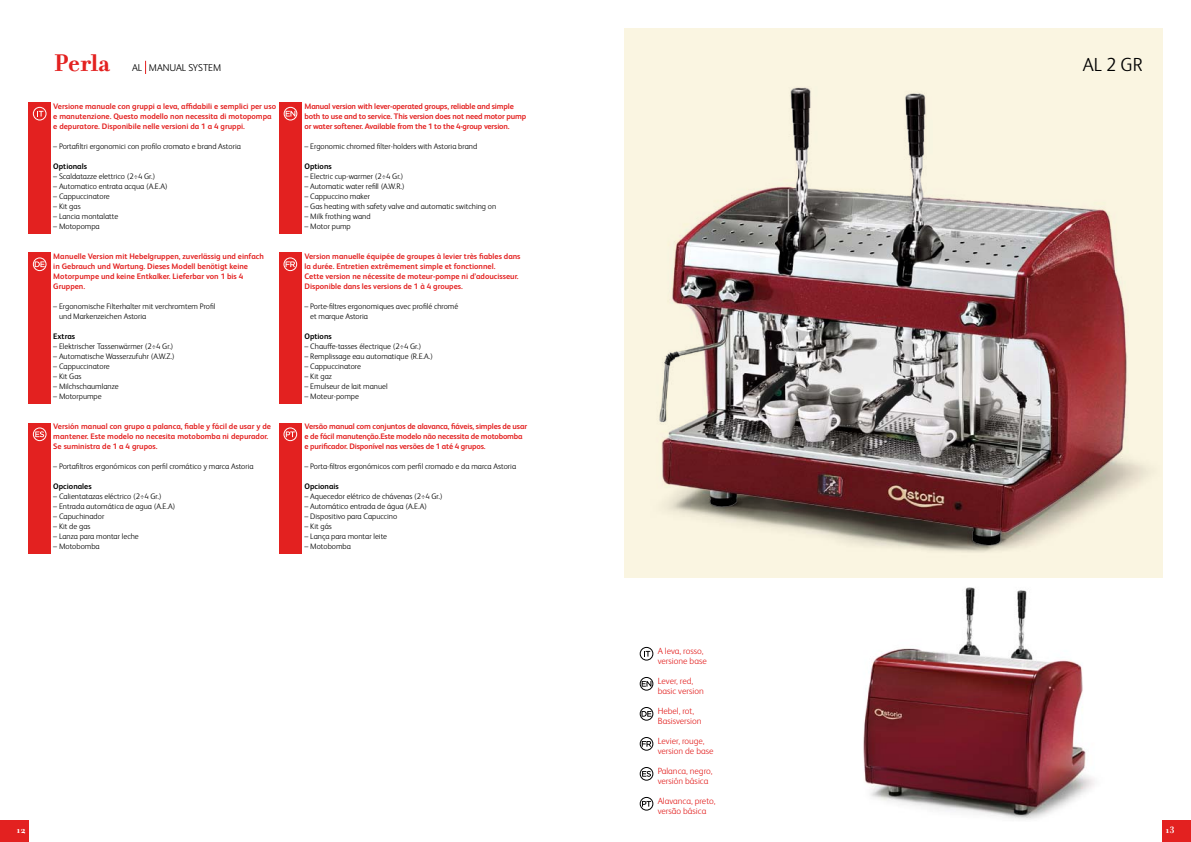
<style>
.page{position:relative;width:1191px;height:842px;background:#fff}
.page>*{position:absolute;margin:0;border:0;box-sizing:border-box;transform-origin:0 0}
.t1{font:700 26px "Filosofia";color:#e32120}
.t2{font:300 19px "FS Albert Pro";color:#000}
.t3{font:300 10px "FS Albert Pro";color:#000}
.t4{font:700 10px "Filosofia";color:#fff}
.t5{font:300 9px/10px "FS Albert Pro";color:#e32120}
.t6{font:300 8px/10px "FS Albert Pro";color:#000}
.t7{font:700 8px/10px "FS Albert Pro";color:#e32120}
.t8{font:700 8px/10px "FS Albert Pro";letter-spacing:-.02em;color:#e32120}
.t9{font:700 8px "FS Albert Pro";color:#000}
</style>
<div class="page">
<div style="left:0;top:820px;width:28px;height:22px;background:#e32120"></div>
<div style="left:624px;top:28px;width:538px;height:550px;background:#faf5e1"></div>
<img style="left:659px;top:86px;width:504px;height:480px">
<svg style="left:644px;top:651px;width:6px;height:6px"></svg>
<div style="left:640px;top:647px;width:13px;height:13px;border:1px solid #000;border-radius:50%"></div>
<svg style="left:642px;top:711px;width:9px;height:6px"></svg>
<div style="left:640px;top:707px;width:13px;height:13px;border:1px solid #000;border-radius:50%"></div>
<svg style="left:642px;top:771px;width:9px;height:6px"></svg>
<div style="left:640px;top:767px;width:13px;height:13px;border:1px solid #000;border-radius:50%"></div>
<svg style="left:642px;top:681px;width:9px;height:6px"></svg>
<div style="left:640px;top:677px;width:13px;height:13px;border:1px solid #000;border-radius:50%"></div>
<svg style="left:642px;top:741px;width:9px;height:6px"></svg>
<div style="left:640px;top:737px;width:13px;height:13px;border:1px solid #000;border-radius:50%"></div>
<svg style="left:642px;top:801px;width:9px;height:6px"></svg>
<div style="left:640px;top:797px;width:13px;height:13px;border:1px solid #000;border-radius:50%"></div>
<div style="left:1162px;top:820px;width:29px;height:22px;background:#e32120"></div>
<img style="left:863px;top:587px;width:232px;height:233px">
<div style="left:279px;top:102px;width:23px;height:132px;background:#e32120"></div>
<div style="left:28px;top:102px;width:23px;height:132px;background:#e32120"></div>
<div style="left:279px;top:253px;width:23px;height:151px;background:#e32120"></div>
<div style="left:28px;top:253px;width:23px;height:151px;background:#e32120"></div>
<div style="left:279px;top:423px;width:23px;height:131px;background:#e32120"></div>
<div style="left:28px;top:423px;width:23px;height:131px;background:#e32120"></div>
<svg style="left:37px;top:111px;width:6px;height:6px"></svg>
<div style="left:33px;top:107px;width:13px;height:13px;border:1px solid #fff;border-radius:50%"></div>
<svg style="left:35px;top:431px;width:9px;height:6px"></svg>
<div style="left:33px;top:428px;width:13px;height:13px;border:1px solid #fff;border-radius:50%"></div>
<svg style="left:35px;top:261px;width:9px;height:6px"></svg>
<div style="left:33px;top:258px;width:13px;height:13px;border:1px solid #fff;border-radius:50%"></div>
<svg style="left:286px;top:261px;width:9px;height:6px"></svg>
<div style="left:284px;top:258px;width:13px;height:13px;border:1px solid #fff;border-radius:50%"></div>
<svg style="left:286px;top:111px;width:9px;height:6px"></svg>
<div style="left:284px;top:107px;width:13px;height:13px;border:1px solid #fff;border-radius:50%"></div>
<svg style="left:286px;top:431px;width:9px;height:6px"></svg>
<div style="left:284px;top:428px;width:13px;height:13px;border:1px solid #fff;border-radius:50%"></div>
<svg style="left:145px;top:61px;width:1px;height:13px"></svg>
<h1 class="t1" style="left:54px;top:47px;width:58px">Perla</h1>
<p class="t3" style="left:132px;top:60px;width:91px">AL MANUAL SYSTEM</p>
<h2 class="t2" style="left:1082px;top:52px;width:62px">AL 2 GR</h2>
<p class="t7" style="left:53px;top:100px;width:224px">Versione manuale con gruppi a leva, affidabili e semplici per uso e manutenzione. Questo modello non necessita di motopompa e depuratore. Disponibile nelle versioni da 1 a 4 gruppi.</p>
<p class="t6" style="left:53px;top:140px;width:189px">– Portafiltri ergonomici con profilo cromato e brand Astoria</p>
<p class="t9" style="left:53px;top:160px;width:35px">Optionals</p>
<p class="t6" style="left:53px;top:170px;width:104px">– Scaldatazze elettrico (2÷4 Gr.)</p>
<p class="t6" style="left:53px;top:180px;width:116px">– Automatico entrata acqua (A.E.A)</p>
<p class="t6" style="left:53px;top:190px;width:58px">– Cappuccinatore</p>
<p class="t6" style="left:53px;top:200px;width:29px">– Kit gas</p>
<p class="t6" style="left:53px;top:210px;width:66px">– Lancia montalatte</p>
<p class="t6" style="left:53px;top:220px;width:48px">– Motopompa</p>
<p class="t7" style="left:53px;top:250px;width:212px">Manuelle Version mit Hebelgruppen, zuverlässig und einfach in Gebrauch und Wartung. Dieses Modell benötigt keine Motorpumpe und keine Entkalker. Lieferbar von 1 bis 4<br>Gruppen.</p>
<p class="t6" style="left:59px;top:300px;width:158px;text-indent:-6px">– Ergonomische Filterhalter mit verchromtem Profil und Markenzeichen Astoria</p>
<p class="t9" style="left:53px;top:330px;width:23px">Extras</p>
<p class="t6" style="left:53px;top:340px;width:122px">– Elektrischer Tassenwärmer (2÷4 Gr.)</p>
<p class="t6" style="left:53px;top:350px;width:123px">– Automatische Wasserzufuhr (A.W.Z.)</p>
<p class="t6" style="left:53px;top:360px;width:58px">– Cappuccinatore</p>
<p class="t6" style="left:53px;top:370px;width:30px">– Kit Gas</p>
<p class="t6" style="left:53px;top:380px;width:67px">– Milchschaumlanze</p>
<p class="t6" style="left:53px;top:390px;width:50px">– Motorpumpe</p>
<p class="t7" style="left:53px;top:420px;width:219px">Versión manual con grupo a palanca, fiable y fácil de usar y de mantener. Este modelo no necesita motobomba ni depurador.<br>Se suministra de 1 a 4 grupos.</p>
<p class="t6" style="left:53px;top:460px;width:202px">– Portafiltros ergonómicos con perfil cromático y marca Astoria</p>
<p class="t9" style="left:53px;top:480px;width:40px">Opcionales</p>
<p class="t6" style="left:53px;top:490px;width:110px">– Calientatazas eléctrico (2÷4 Gr.)</p>
<p class="t6" style="left:53px;top:500px;width:124px">– Entrada automática de agua (A.E.A)</p>
<p class="t6" style="left:53px;top:510px;width:53px">– Capuchinador</p>
<p class="t6" style="left:53px;top:520px;width:39px">– Kit de gas</p>
<p class="t6" style="left:53px;top:530px;width:87px">– Lanza para montar leche</p>
<p class="t6" style="left:53px;top:540px;width:48px">– Motobomba</p>
<p class="t8" style="left:304px;top:100px;width:223px">Manual version with lever-operated groups, reliable and simple both to use and to service. This version does not need motor pump or water softener. Available from the 1 to the 4-group version.</p>
<p class="t6" style="left:304px;top:140px;width:174px">– Ergonomic chromed filter-holders with Astoria brand</p>
<p class="t9" style="left:304px;top:160px;width:29px">Options</p>
<p class="t6" style="left:304px;top:170px;width:100px">– Electric cup-warmer (2÷4 Gr.)</p>
<p class="t6" style="left:304px;top:180px;width:102px">– Automatic water refill (A.W.R.)</p>
<p class="t6" style="left:304px;top:190px;width:67px">– Cappuccino maker</p>
<p class="t6" style="left:304px;top:200px;width:193px">– Gas heating with safety valve and automatic switching on</p>
<p class="t6" style="left:304px;top:210px;width:68px">– Milk frothing wand</p>
<p class="t6" style="left:304px;top:220px;width:48px">– Motor pump</p>
<p class="t7" style="left:304px;top:250px;width:218px">Version manuelle équipée de groupes à levier très fiables dans la durée. Entretien extrêmement simple et fonctionnel.<br>Cette version ne nécessite de moteur-pompe ni d’adoucisseur.<br>Disponible dans les versions de 1 à 4 groupes.</p>
<p class="t6" style="left:310px;top:300px;width:149px;text-indent:-6px">– Porte-filtres ergonomiques avec profilé chromé et marque Astoria</p>
<p class="t9" style="left:304px;top:330px;width:29px">Options</p>
<p class="t6" style="left:304px;top:340px;width:118px">– Chauffe-tasses électrique (2÷4 Gr.)</p>
<p class="t6" style="left:304px;top:350px;width:130px">– Remplissage eau automatique (R.E.A.)</p>
<p class="t6" style="left:304px;top:360px;width:58px">– Cappuccinatore</p>
<p class="t6" style="left:304px;top:370px;width:29px">– Kit gaz</p>
<p class="t6" style="left:304px;top:380px;width:85px">– Emulseur de lait manuel</p>
<p class="t6" style="left:304px;top:390px;width:56px">– Moteur-pompe</p>
<p class="t8" style="left:304px;top:420px;width:224px">Versão manual com conjuntos de alavanca, fiáveis, simples de usar e de fácil manutenção.Este modelo não necessita de motobomba e purificador. Disponível nas versões de 1 até 4 grupos.</p>
<p class="t6" style="left:304px;top:460px;width:213px">– Porta-filtros ergonómicos com perfil cromado e da marca Astoria</p>
<p class="t9" style="left:304px;top:480px;width:36px">Opcionais</p>
<p class="t6" style="left:304px;top:490px;width:140px">– Aquecedor elétrico de chávenas (2÷4 Gr.)</p>
<p class="t6" style="left:304px;top:500px;width:124px">– Automático entrada de água (A.E.A)</p>
<p class="t6" style="left:304px;top:510px;width:94px">– Dispositivo para Capuccino</p>
<p class="t6" style="left:304px;top:520px;width:29px">– Kit gás</p>
<p class="t6" style="left:304px;top:530px;width:84px">– Lança para montar leite</p>
<p class="t6" style="left:304px;top:540px;width:48px">– Motobomba</p>
<p class="t4" style="left:16px;top:824px;width:11px">12</p>
<p class="t5" style="left:657px;top:645px;width:51px">A leva, rosso, versione base</p>
<p class="t5" style="left:657px;top:675px;width:48px">Lever, red, basic version</p>
<p class="t5" style="left:657px;top:705px;width:45px">Hebel, rot,<br>Basisversion</p>
<p class="t5" style="left:657px;top:735px;width:57px">Levier, rouge, version de base</p>
<p class="t5" style="left:657px;top:765px;width:56px">Palanca, negro, versión básica</p>
<p class="t5" style="left:657px;top:795px;width:59px">Alavanca, preto, versão básica</p>
<p class="t4" style="left:1165px;top:824px;width:11px">13</p>
</div>
